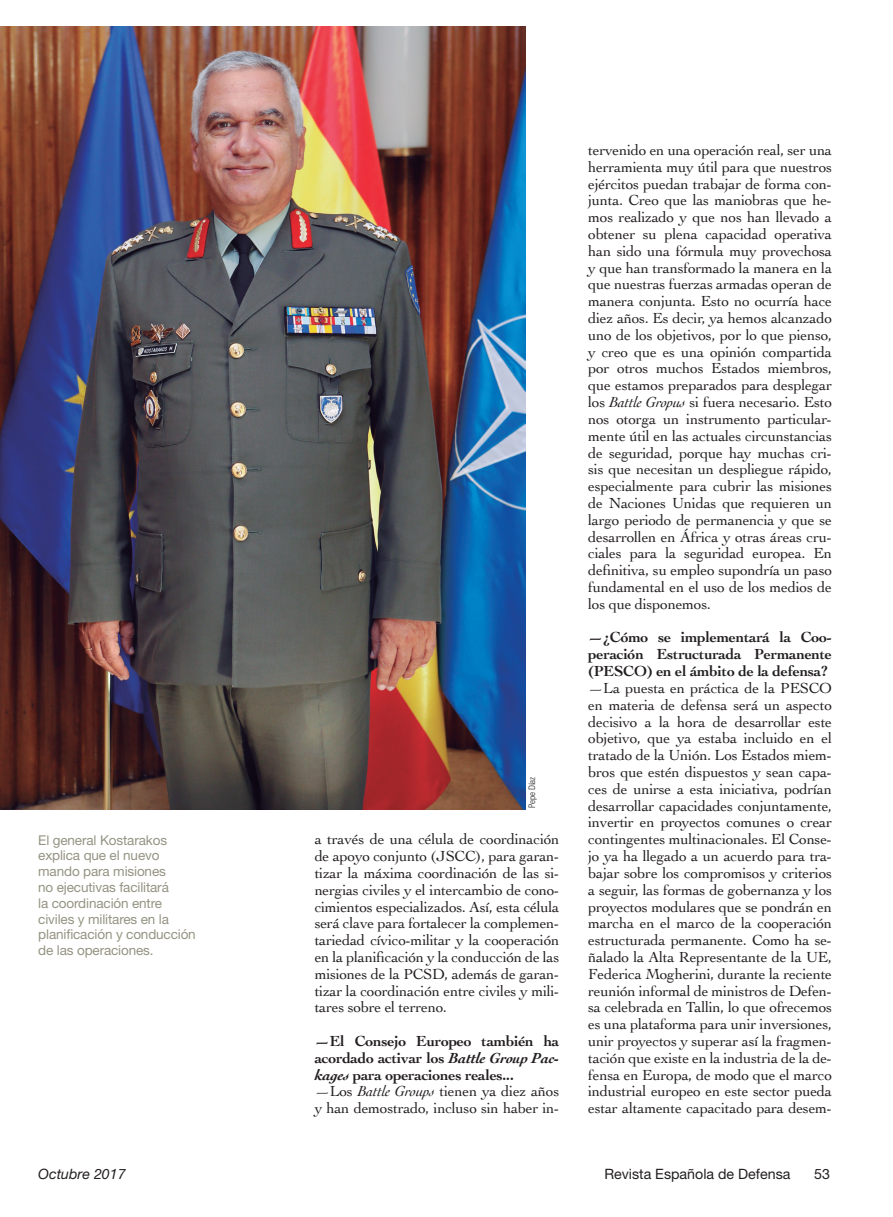
<style>
.page{position:relative;width:893px;height:1217px;background:#fff}
.page>*{position:absolute;margin:0;border:0;box-sizing:border-box;transform-origin:0 0}
.Texto_general{font:15.3px/16.8px "Cochin";letter-spacing:-.015em;color:#231f20;text-align:justify}
.Texto_general-2{font:700 15.3px/16.8px "Cochin";letter-spacing:-.015em;color:#231f20;text-align:justify}
.t1{font:14.25px "Helvetica Neue";color:#231f20}
.t2{font:italic 14.25px "Helvetica Neue";color:#231f20}
.Pie_de_foto{font:13.5px/15.8px "Helvetica Neue";letter-spacing:-.01em;color:#959383}
.Crédito_foto{font:300 condensed 9px "Univers";letter-spacing:-.005em;color:#231f20}
.s1{font-style:italic}
</style>
<div class="page">
<img style="left:0;top:27px;width:525px;height:782px">
<p class="Pie_de_foto" style="left:38px;top:831px;width:159px">El general Kostarakos explica que el nuevo mando para misiones<br>no ejecutivas facilitará<br>la coordinación entre civiles y militares en la planificación y conducción de las operaciones.</p>
<p class="Crédito_foto" style="left:527px;top:808px;width:33px;rotate:-90deg">Pepe Díaz</p>
<p class="Texto_general" style="left:315px;top:830px;width:246px">a través de una célula de coordinación de apoyo conjunto (JSCC), para garan&shy;tizar la máxima coordinación de las si&shy;nergias civiles y el intercambio de cono&shy;cimientos especializados. Así, esta célula será clave para fortalecer la complemen&shy;tariedad cívico-militar y la cooperación en la planificación y la conducción de las misiones de la PCSD, además de garan&shy;tizar la coordinación entre civiles y mili&shy;tares sobre el terreno.</p>
<p class="Texto_general-2" style="left:315px;top:1031px;width:246px">—El Consejo Europeo también ha acordado activar los <span class="s1">Battle Group Pac&shy;kages</span> para operaciones reales...</p>
<p class="Texto_general" style="left:315px;top:1082px;width:246px">—Los <span class="s1">Battle Groups</span> tienen ya diez años y han demostrado, incluso sin haber in-</p>
<p class="Texto_general" style="left:588px;top:141px;width:245px">tervenido en una operación real, ser una herramienta muy útil para que nuestros ejércitos puedan trabajar de forma con&shy;junta. Creo que las maniobras que he&shy;mos realizado y que nos han llevado a obtener su plena capacidad operativa han sido una fórmula muy provechosa y que han transformado la manera en la que nuestras fuerzas armadas operan de manera conjunta. Esto no ocurría hace diez años. Es decir, ya hemos alcanzado uno de los objetivos, por lo que pienso, y creo que es una opinión compartida por otros muchos Estados miembros, que estamos preparados para desplegar los <span class="s1">Battle Gropus</span> si fuera necesario. Esto nos otorga un instrumento particular&shy;mente útil en las actuales circunstancias de seguridad, porque hay muchas cri&shy;sis que necesitan un despliegue rápido, especialmente para cubrir las misiones de Naciones Unidas que requieren un largo periodo de permanencia y que se desarrollen en África y otras áreas cru&shy;ciales para la seguridad europea. En definitiva, su empleo supondría un paso fundamental en el uso de los medios de los que disponemos.</p>
<p class="Texto_general-2" style="left:588px;top:628px;width:245px">—¿Cómo se implementará la Coo&shy;peración Estructurada Permanente (PESCO) en el ámbito de la defensa?</p>
<p class="Texto_general" style="left:588px;top:678px;width:245px">—La puesta en práctica de la PESCO en materia de defensa será un aspecto decisivo a la hora de desarrollar este objetivo, que ya estaba incluido en el tratado de la Unión. Los Estados miem&shy;bros que estén dispuestos y sean capa&shy;ces de unirse a esta iniciativa, podrían desarrollar capacidades conjuntamente, invertir en proyectos comunes o crear contingentes multinacionales. El Conse&shy;jo ya ha llegado a un acuerdo para tra&shy;bajar sobre los compromisos y criterios a seguir, las formas de gobernanza y los proyectos modulares que se pondrán en marcha en el marco de la cooperación estructurada permanente. Como ha se&shy;ñalado la Alta Representante de la UE, Federica Mogherini, durante la reciente reunión informal de ministros de Defen&shy;sa celebrada en Tallin, lo que ofrecemos es una plataforma para unir inversiones, unir proyectos y superar así la fragmen&shy;tación que existe en la industria de la de&shy;fensa en Europa, de modo que el marco industrial europeo en este sector pueda estar altamente capacitado para desem-</p>
<p class="t2" style="left:38px;top:1164px;width:89px">Octubre 2017</p>
<p class="t1" style="left:604px;top:1164px;width:188px">Revista Española de Defensa</p>
<p class="t1" style="left:814px;top:1164px;width:17px">53</p>
</div>
